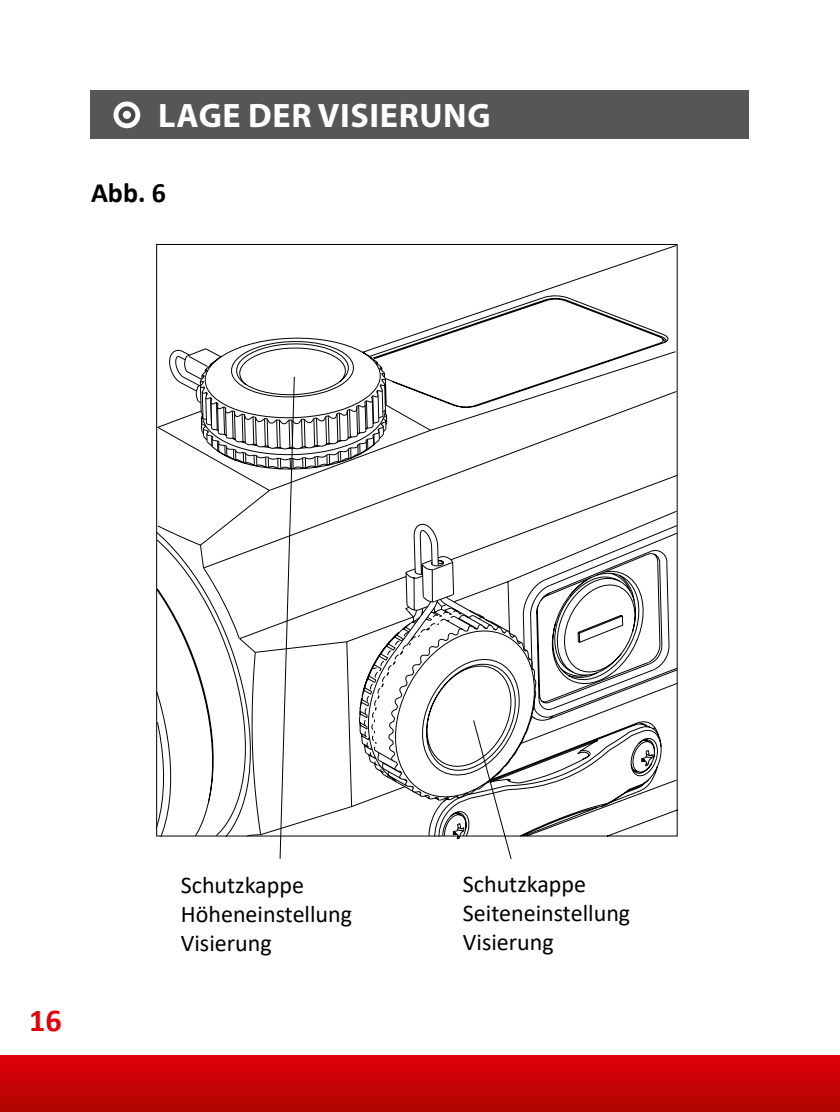
<style>
.page{position:relative;width:840px;height:1112px;background:#fff}
.page>*{position:absolute;margin:0;border:0;box-sizing:border-box;transform-origin:0 0}
.t1{font:700 34px "Myriad Pro";letter-spacing:.02em;color:#fff}
.t2{font:700 32px "Calibri";color:#e3000b}
.t3{font:700 28px "Calibri";color:#000}
.t4{font:24px/28.8px "Calibri";color:#000}
</style>
<div class="page">
<div style="left:91px;top:91px;width:657px;height:48px;background:#565655"></div>
<svg style="left:113px;top:101px;width:27px;height:27px"></svg>
<div style="left:118px;top:106px;width:17px;height:17px;border:4px solid #484847;border-radius:50%"></div>
<svg style="left:155px;top:244px;width:523px;height:593px"></svg>
<svg style="left:279px;top:375px;width:233px;height:484px"></svg>
<svg style="left:368px;top:295px;width:300px;height:547px"></svg>
<div style="left:0;top:1054px;width:839px;height:57px;background:linear-gradient(to bottom,#e1000b,#ad0600)"></div>
<h1 class="t1" style="left:158px;top:93px;width:334px">LAGE DER VISIERUNG</h1>
<p class="t3" style="left:91px;top:173px;width:77px">Abb. 6</p>
<h2 class="t2" style="left:29px;top:997px;width:34px">16</h2>
<p class="t4" style="left:181px;top:870px;width:173px">Schutzkappe<br>Höheneinstellung<br>Visierung</p>
<p class="t4" style="left:462px;top:869px;width:169px">Schutzkappe<br>Seiteneinstellung<br>Visierung</p>
</div>
